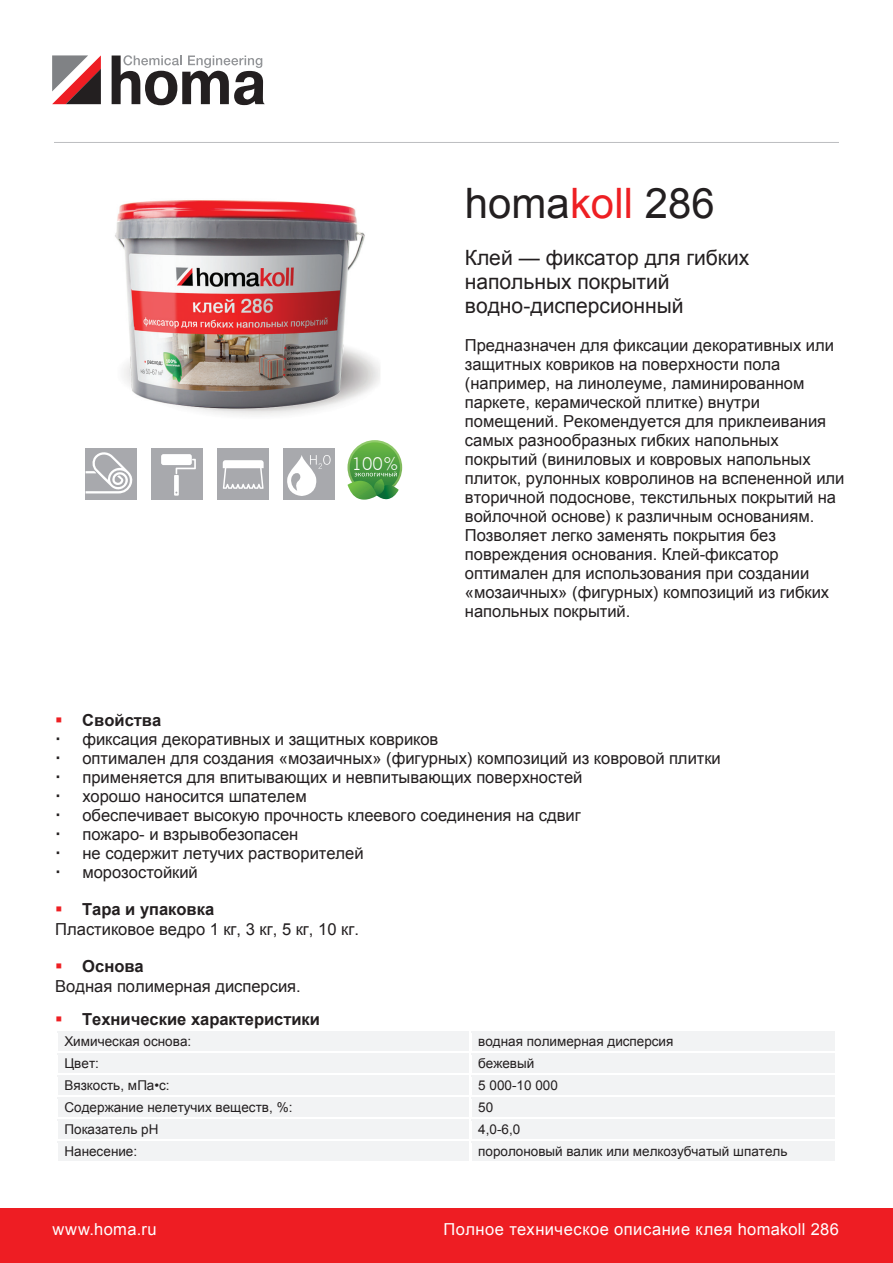
<style>
.page{position:relative;width:893px;height:1263px;background:#fff}
.page>*{position:absolute;margin:0;border:0;box-sizing:border-box;transform-origin:0 0}
.t1{font:42px "Arial";color:#231f20}
.t2{font:21px/24.2px "Arial";color:#231f20}
.t3{font:300 17.55px "News Gothic BT";color:#fff}
.t4{font:16.5px/18.9px "Arial";color:#231f20}
.t5{font:16.5px "Arial";letter-spacing:.03em;color:#fff}
.t6{font:700 16.5px "Arial";color:#231f20}
.t7{font:13.5px "Arial";color:#231f20}
.t8{font:13.5px "Arial";letter-spacing:.005em;color:#231f20}
.s1{color:#ee1f23}
.s2{font-style:inherit}
.s3{font-weight:700}
</style>
<div class="page">
<div style="left:58px;top:1031px;width:411px;height:20px;background:#f2f3f4"></div>
<div style="left:471px;top:1031px;width:364px;height:20px;background:#f2f3f4"></div>
<hr style="left:57px;top:1031px;width:412px;height:2px;background:#f2f3f4">
<hr style="left:56px;top:1049px;width:414px;height:2px;background:#f2f3f4">
<div style="left:58px;top:1053px;width:411px;height:20px;background:#f2f3f4"></div>
<div style="left:471px;top:1053px;width:364px;height:20px;background:#f2f3f4"></div>
<hr style="left:57px;top:1053px;width:412px;height:2px;background:#f2f3f4">
<hr style="left:56px;top:1071px;width:414px;height:2px;background:#f2f3f4">
<div style="left:58px;top:1075px;width:411px;height:20px;background:#f2f3f4"></div>
<div style="left:471px;top:1075px;width:364px;height:20px;background:#f2f3f4"></div>
<hr style="left:57px;top:1075px;width:412px;height:2px;background:#f2f3f4">
<hr style="left:56px;top:1093px;width:414px;height:2px;background:#f2f3f4">
<div style="left:58px;top:1097px;width:411px;height:20px;background:#f2f3f4"></div>
<div style="left:471px;top:1097px;width:364px;height:20px;background:#f2f3f4"></div>
<hr style="left:57px;top:1097px;width:412px;height:2px;background:#f2f3f4">
<hr style="left:56px;top:1115px;width:414px;height:2px;background:#f2f3f4">
<div style="left:58px;top:1119px;width:411px;height:20px;background:#f2f3f4"></div>
<div style="left:471px;top:1119px;width:364px;height:20px;background:#f2f3f4"></div>
<hr style="left:57px;top:1119px;width:412px;height:2px;background:#f2f3f4">
<hr style="left:56px;top:1137px;width:414px;height:2px;background:#f2f3f4">
<div style="left:58px;top:1141px;width:411px;height:20px;background:#f2f3f4"></div>
<div style="left:471px;top:1141px;width:364px;height:20px;background:#f2f3f4"></div>
<hr style="left:57px;top:1141px;width:412px;height:2px;background:#f2f3f4">
<hr style="left:56px;top:1159px;width:414px;height:2px;background:#f2f3f4">
<svg style="left:56px;top:1049px;width:1px;height:112px"></svg>
<svg style="left:469px;top:1049px;width:1px;height:112px"></svg>
<svg style="left:112px;top:55px;width:153px;height:50px"></svg>
<svg style="left:52px;top:55px;width:49px;height:49px"></svg>
<hr style="left:54px;top:142px;width:785px;height:1px;background:#bcbdc0">
<div style="left:0;top:1209px;width:893px;height:54px;background:#ee1d23"></div>
<img style="left:115px;top:200px;width:265px;height:215px">
<div style="left:86px;top:449px;width:51px;height:51px;background:#a8a9ad"></div>
<svg style="left:86px;top:452px;width:47px;height:41px"></svg>
<div style="left:152px;top:449px;width:51px;height:51px;background:#a8a9ad"></div>
<div style="left:161px;top:454px;width:31px;height:11px;background:#fff;border-radius:2px"></div>
<svg style="left:174px;top:459px;width:22px;height:37px"></svg>
<div style="left:218px;top:449px;width:51px;height:51px;background:#a8a9ad"></div>
<svg style="left:223px;top:460px;width:41px;height:29px"></svg>
<div style="left:284px;top:449px;width:51px;height:51px;background:#a8a9ad"></div>
<svg style="left:287px;top:455px;width:44px;height:41px"></svg>
<svg style="left:347px;top:440px;width:55px;height:55px"></svg>
<svg style="left:350px;top:442px;width:50px;height:51px"></svg>
<svg style="left:347px;top:471px;width:52px;height:29px;background:#67aa63"></svg>
<p class="t3" style="left:352px;top:453px;width:48px">100%</p>
<h1 class="t1" style="left:465px;top:176px;width:251px">homa<span class="s1">koll</span> 286</h1>
<p class="t2" style="left:465px;top:246px;width:286px">Клей — фиксатор для гибких напольных покрытий водно<span class="s2">-</span>дисперсионный</p>
<p class="t4" style="left:465px;top:336px;width:381px">Предназначен для фиксации декоративных или защитных ковриков на поверхности пола (например, на линолеуме, ламинированном паркете, керамической плитке) внутри помещений. Рекомендуется для приклеивания самых разнообразных гибких напольных покрытий (виниловых и ковровых напольных плиток, рулонных ковролинов на вспененной или вторичной подоснове, текстильных покрытий на войлочной основе) к различным основаниям.<br>Позволяет легко заменять покрытия без повреждения основания. Клей<span class="s2">-</span>фиксатор оптимален для использования при создании «мозаичных» <span class="s2">(</span>фигурных) композиций из гибких напольных покрытий.</p>
<p class="t4" style="left:82px;top:710px;width:640px;text-indent:-27px"><span class="s1">▪</span> <span class="s3">Свойства<br></span>фиксация декоративных и защитных ковриков<br>оптимален для создания «мозаичных» <span class="s2">(</span>фигурных) композиций из ковровой плитки применяется для впитывающих и невпитывающих поверхностей<br>хорошо наносится шпателем<br>обеспечивает высокую прочность клеевого соединения на сдвиг<br>пожаро<span class="s2">-</span> и взрывобезопасен<br>не содержит летучих растворителей<br>морозостойкий</p>
<p class="t4" style="left:55px;top:900px;width:305px"><span class="s1">▪</span> <span class="s3">Тара и упаковка<br></span>Пластиковое ведро 1 кг, 3 кг, 5 кг, 10 кг.</p>
<p class="t4" style="left:55px;top:957px;width:247px;line-height:19.4px"><span class="s1">▪</span> <span class="s3">Основа<br></span>Водная полимерная дисперсия<span class="s2">.</span></p>
<p class="t6" style="left:55px;top:1008px;width:266px"><span class="s1">▪</span> Технические характеристики</p>
<p class="t7" style="left:64px;top:1032px;width:128px">Химическая основа:</p>
<p class="t7" style="left:478px;top:1032px;width:197px">водная полимерная дисперсия</p>
<p class="t7" style="left:64px;top:1054px;width:36px">Цвет<span class="s2">:</span></p>
<p class="t7" style="left:478px;top:1054px;width:58px">бежевый</p>
<p class="t7" style="left:64px;top:1076px;width:107px">Вязкость, мПа•с<span class="s2">:</span></p>
<p class="t8" style="left:478px;top:1076px;width:81px">5 000-10 000</p>
<p class="t7" style="left:64px;top:1098px;width:230px">Содержание нелетучих веществ<span class="s2">, %:</span></p>
<p class="t8" style="left:478px;top:1098px;width:17px">50</p>
<p class="t7" style="left:64px;top:1120px;width:96px">Показатель pH</p>
<p class="t8" style="left:478px;top:1120px;width:44px">4,0-6,0</p>
<p class="t7" style="left:64px;top:1142px;width:74px">Нанесение:</p>
<p class="t7" style="left:478px;top:1142px;width:311px">поролоновый валик или мелкозубчатый шпатель</p>
<p class="t5" style="left:52px;top:1218px;width:106px">www.homa.ru</p>
<p class="t5" style="left:443px;top:1218px;width:397px">Полное техническое описание клея homakoll 286</p>
</div>
